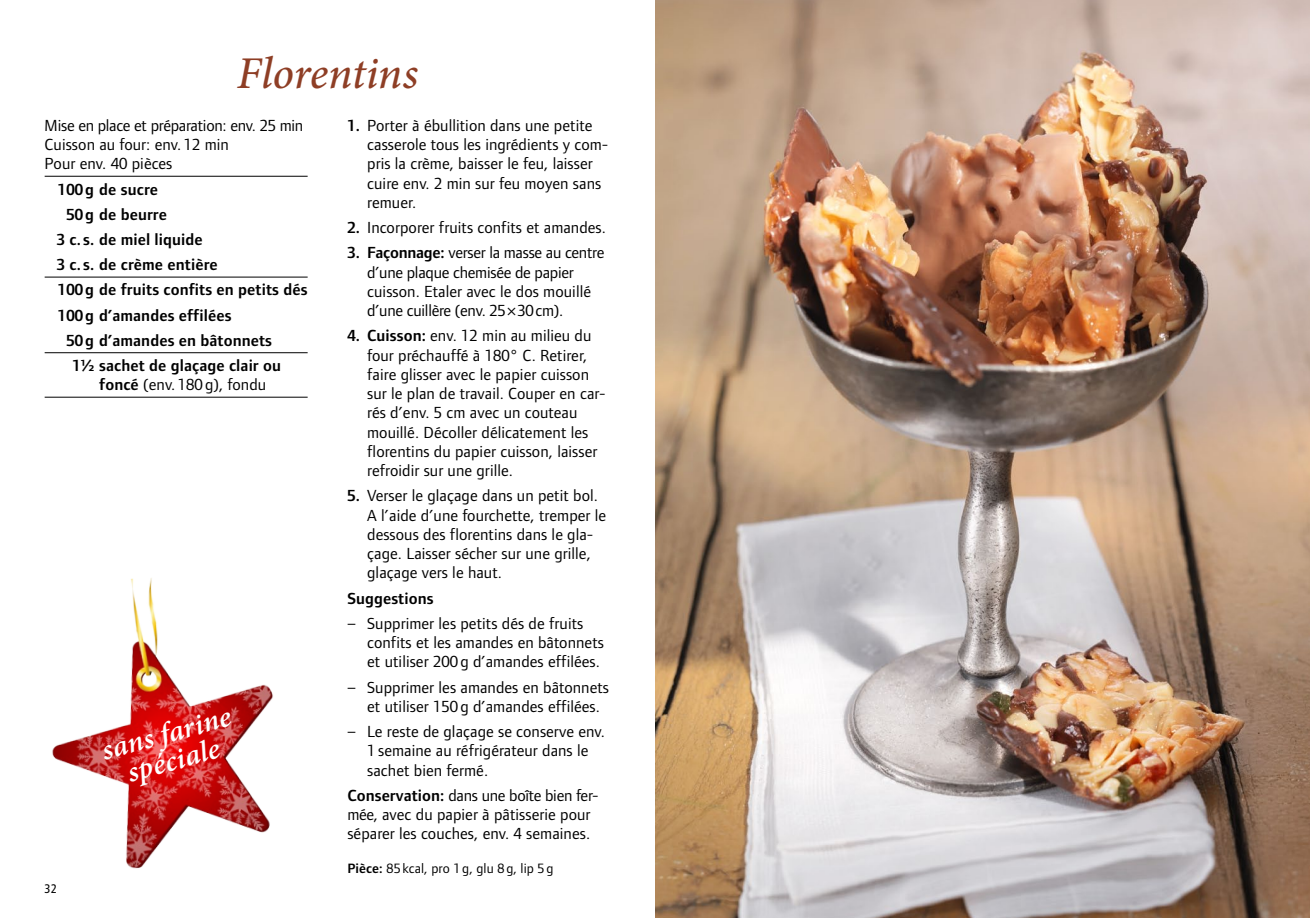
<style>
.page{position:relative;width:1310px;height:918px;background:#fff}
.page>*{position:absolute;margin:0;border:0;box-sizing:border-box;transform-origin:0 0}
.t1{font:italic 500 45.5px "Minion Pro";letter-spacing:-.005em;color:#8e3e25}
.t2{font:italic 600 29.75px/28px "Minion Pro";color:#fff;text-align:center}
.t3{font:16.62px/19.2px "Foundry Form Sans B Bn";letter-spacing:.005em;color:#000}
.t4{font:600 16.62px "Foundry Form Sans B Bn";letter-spacing:.005em;color:#000}
.t5{font:16.62px/19.2px "Foundry Form Sans B Bn";letter-spacing:-.015em;color:#000}
.t6{font:14px "Foundry Form Sans B Bn";letter-spacing:.005em;color:#000}
.t7{font:12.25px "Frutiger B Bn Con Regular";color:#000}
.s1{font-weight:600}
</style>
<div class="page">
<img style="left:655px;top:0;width:655px;height:918px">
<hr style="left:45px;top:176px;width:263px;height:1px;background:#000">
<hr style="left:45px;top:277px;width:263px;height:1px;background:#000">
<hr style="left:45px;top:352px;width:263px;height:1px;background:#000">
<hr style="left:45px;top:397px;width:263px;height:1px;background:#000">
<img style="left:52px;top:578px;width:221px;height:291px">
<h1 class="t1" style="left:237px;top:42px;width:183px">Florentins</h1>
<p class="t3" style="left:45px;top:116px;width:260px">Mise en place et préparation: env. 25 min<br>Cuisson au four: env. 12 min<br>Pour env. 40 pièces</p>
<p class="t4" style="left:58px;top:180px;width:102px">100 g de sucre</p>
<p class="t4" style="left:66px;top:205px;width:102px">50 g de beurre</p>
<p class="t4" style="left:57px;top:230px;width:147px">3 c. s. de miel liquide</p>
<p class="t4" style="left:57px;top:255px;width:162px">3 c. s. de crème entière</p>
<p class="t4" style="left:58px;top:281px;width:251px">100 g de fruits confits en petits dés</p>
<p class="t4" style="left:58px;top:306px;width:175px">100 g d’amandes effilées</p>
<p class="t4" style="left:66px;top:331px;width:207px">50 g d’amandes en bâtonnets</p>
<p class="t4" style="left:72px;top:356px;width:210px">1¿ sachet de glaçage clair ou</p>
<p class="t3" style="left:99px;top:375px;width:168px"><span class="s1">foncé</span> (env. 180 g), fondu</p>
<p class="t3" style="left:367px;top:116px;width:243px;text-indent:-20px"><span class="s1">1.</span> Porter à ébullition dans une petite casserole tous les ingrédients y com&shy;pris la crème, baisser le feu, laisser cuire env. 2 min sur feu moyen sans remuer.</p>
<p class="t3" style="left:347px;top:218px;width:260px"><span class="s1">2.</span> Incorporer fruits confits et amandes.</p>
<p class="t5" style="left:367px;top:243px;width:239px;text-indent:-20px"><span class="s1">3. Façonnage:</span> verser la masse au centre d’une plaque chemisée de papier cuisson. Etaler avec le dos mouillé d’une cuillère (env. 25Ÿ30cm).</p>
<p class="t3" style="left:367px;top:326px;width:240px;text-indent:-20px"><span class="s1">4. Cuisson:</span> env. 12 min au milieu du four préchauffé à 180° C. Retirer, faire glisser avec le papier cuisson sur le plan de travail. Couper en car&shy;rés d’env. 5 cm avec un couteau mouillé. Décoller délicatement les florentins du papier cuisson, laisser refroidir sur une grille.</p>
<p class="t3" style="left:367px;top:486px;width:240px;text-indent:-20px"><span class="s1">5.</span> Verser le glaçage dans un petit bol.<br>A l’aide d’une fourchette, tremper le dessous des florentins dans le gla&shy;çage. Laisser sécher sur une grille, glaçage vers le haut.</p>
<p class="t4" style="left:347px;top:589px;width:88px">Suggestions</p>
<p class="t3" style="left:367px;top:613px;width:238px;text-indent:-20px">– Supprimer les petits dés de fruits confits et les amandes en bâtonnets et utiliser 200 g d’amandes effilées.</p>
<p class="t3" style="left:367px;top:677px;width:243px;text-indent:-20px">– Supprimer les amandes en bâtonnets et utiliser 150 g d’amandes effilées.</p>
<p class="t3" style="left:367px;top:721px;width:239px;text-indent:-20px">– Le reste de glaçage se conserve env.<br>1 semaine au réfrigérateur dans le sachet bien fermé.</p>
<p class="t3" style="left:347px;top:785px;width:253px"><span class="s1">Conservation:</span> dans une boîte bien fer&shy;mée, avec du papier à pâtisserie pour séparer les couches, env. 4 semaines.</p>
<p class="t6" style="left:347px;top:861px;width:208px"><span class="s1">Pièce:</span> 85 kcal, pro 1 g, glu 8 g, lip 5 g</p>
<h2 class="t2" style="left:98px;top:736px;width:134px;rotate:-15deg">sans farine spéciale</h2>
<p class="t7" style="left:45px;top:881px;width:14px">32</p>
</div>
